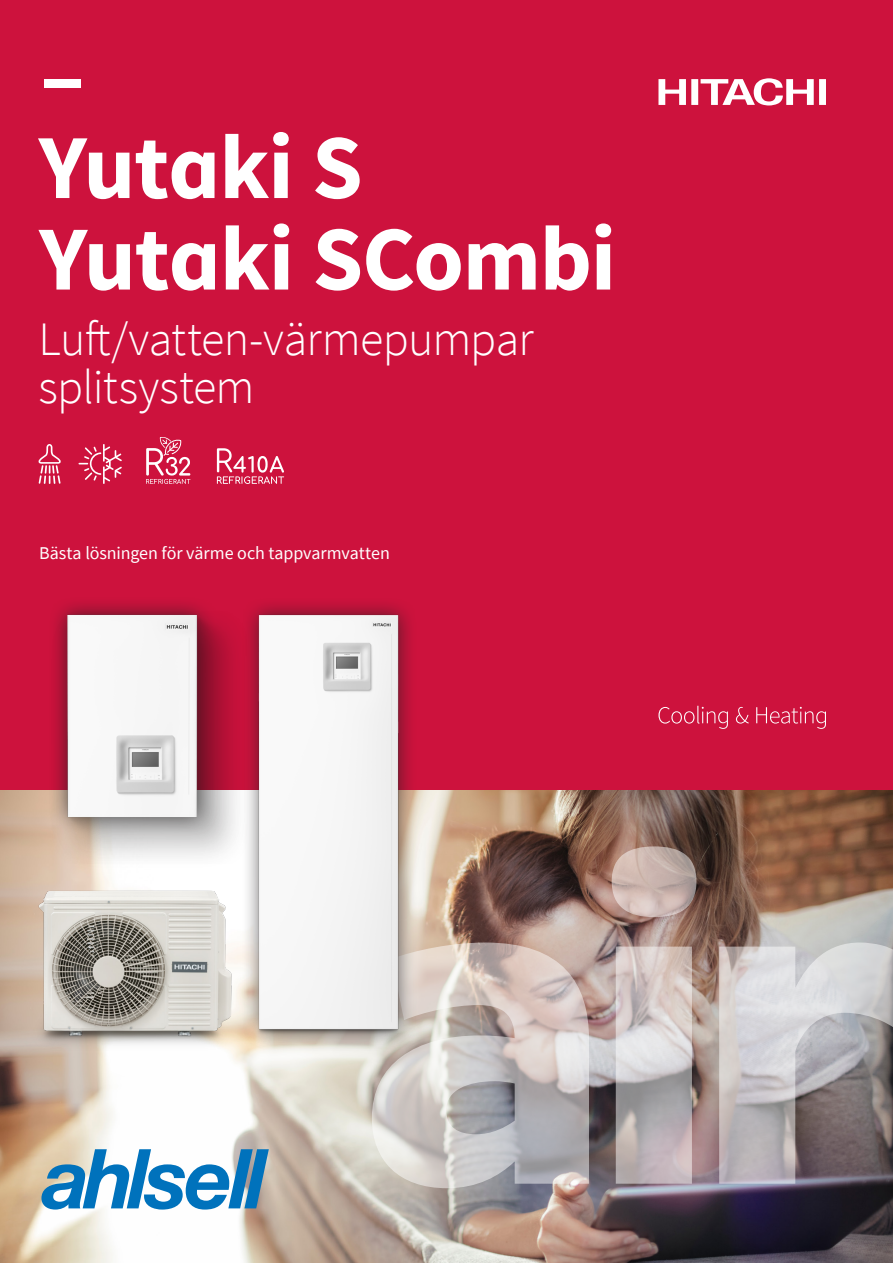
<style>
.page{position:relative;width:893px;height:1263px;background:#fff}
.page>*{position:absolute;margin:0;border:0;box-sizing:border-box;transform-origin:0 0}
.TITRE01{font:700 91.5px "Source Sans Pro";letter-spacing:-.015em;color:#fff}
.t1{font:300 48px/48px "Source Sans Pro";letter-spacing:-.015em;color:#fff}
.t2{font:18px "Source Sans Pro";letter-spacing:-.005em;color:#fff}
</style>
<div class="page">
<img style="left:0;top:789px;width:893px;height:474px">
<div style="left:0;top:0;width:893px;height:789px;background:#cd123d"></div>
<svg style="left:658px;top:78px;width:168px;height:27px"></svg>
<svg style="left:658px;top:706px;width:168px;height:23px"></svg>
<svg style="left:372px;top:942px;width:217px;height:246px;background:#c2bbb9"></svg>
<svg style="left:612px;top:846px;width:84px;height:338px;background:#bdb0ae"></svg>
<svg style="left:719px;top:942px;width:174px;height:242px;background:#b0abad"></svg>
<svg style="left:146px;top:437px;width:44px;height:47px"></svg>
<svg style="left:217px;top:448px;width:67px;height:36px"></svg>
<div style="left:46px;top:596px;width:208px;height:277px;background:#231f20;opacity:.7"></div>
<img style="left:41px;top:612px;width:187px;height:251px">
<img style="left:228px;top:596px;width:239px;height:484px">
<img style="left:28px;top:863px;width:209px;height:203px">
<svg style="left:39px;top:444px;width:22px;height:40px"></svg>
<svg style="left:79px;top:444px;width:43px;height:40px"></svg>
<svg style="left:41px;top:1149px;width:228px;height:60px"></svg>
<p class="TITRE01" style="left:41px;top:14px;width:45px">–</p>
<p class="TITRE01" style="left:39px;top:106px;width:326px">Yutaki S</p>
<p class="TITRE01" style="left:39px;top:197px;width:578px">Yutaki SCombi</p>
<p class="t1" style="left:39px;top:315px;width:497px">Luft/vatten-värmepumpar splitsystem</p>
<p class="t2" style="left:39px;top:541px;width:352px">Bästa lösningen för värme och tappvarmvatten</p>
</div>
